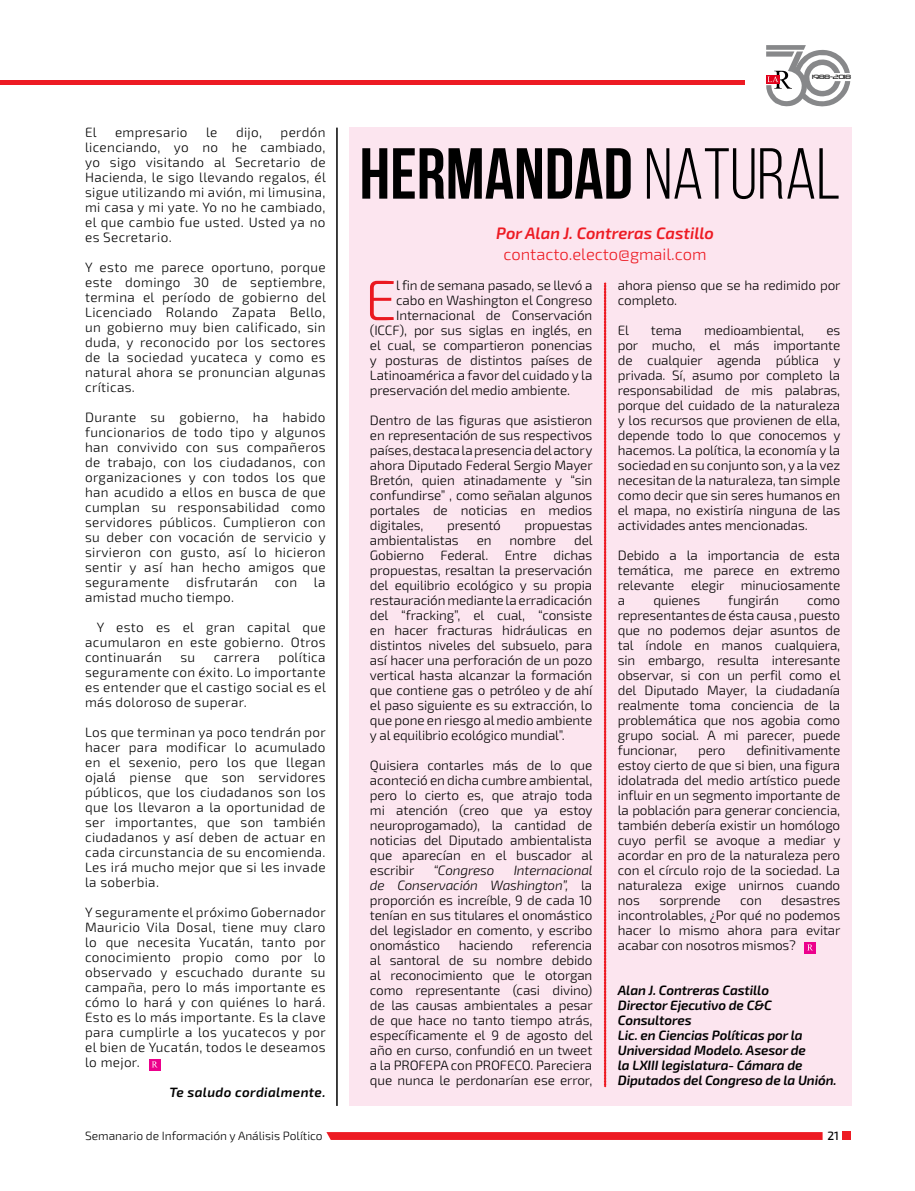
<style>
.page{position:relative;width:915px;height:1191px;background:#fff}
.page>*{position:absolute;margin:0;border:0;box-sizing:border-box;transform-origin:0 0}
.t1{font:72px "Bebas Neue";color:#000}
.t2{font:300 57px "Exo 2";color:#ed1b23}
.t3{font:italic 600 16.5px "Exo 2";color:#ed1b23}
.t4{font:300 16.5px "Exo 2";color:#ed1b23}
.t5{font:300 13.5px/15px "Exo 2";letter-spacing:-.01em;color:#000;text-align:justify}
.t6{font:italic 600 13.5px/15px "Exo 2";letter-spacing:-.01em;color:#000}
.t7{font:italic 600 13.5px "Exo 2";letter-spacing:.025em;color:#000}
.t8{font:300 13.5px "Exo 2";letter-spacing:.025em;color:#000}
.t9{font:italic 300 13.5px "Exo 2";letter-spacing:-.01em;color:#000}
.t10{font:300 12px "Exo 2";color:#000}
.t11{font:500 12px "Exo 2";color:#000}
.t12{font:5.85px "Neuropol";color:#000}
.s1{font-style:inherit}
.s2{font-style:italic}
</style>
<div class="page">
<svg style="left:766px;top:45px;width:84px;height:62px"></svg>
<div style="left:0;top:80px;width:744px;height:5px;background:#ed1b23"></div>
<div style="left:842px;top:1131px;width:8px;height:9px;background:#ed1b23"></div>
<svg style="left:326px;top:1132px;width:496px;height:8px;background:#ed1f27"></svg>
<hr style="left:336px;top:128px;width:1px;height:978px;background:#000">
<div style="left:349px;top:128px;width:501px;height:978px;background:#fce5ef"></div>
<div style="left:804px;top:942px;width:11px;height:11px;background:#ec008c"></div>
<svg style="left:807px;top:944px;width:5px;height:6px"></svg>
<svg style="left:604px;top:283px;width:1px;height:803px"></svg>
<div style="left:149px;top:1059px;width:11px;height:11px;background:#ec008c"></div>
<svg style="left:152px;top:1061px;width:5px;height:6px"></svg>
<p class="t5" style="left:85px;top:125px;width:242px;text-indent:195px">perdón licenciando, yo no he cambiado, yo sigo visitando al Secretario de Hacienda, le sigo llevando regalos, él sigue utilizando mi avión, mi limusina, mi casa y mi yate. Yo no he cambiado, el que cambio fue usted. Usted ya no es Secretario.</p>
<p class="t5" style="left:85px;top:260px;width:242px">Y esto me parece oportuno, porque este domingo 30 de septiembre, termina el período de gobierno del Licenciado Rolando Zapata Bello, un gobierno muy bien calificado, sin duda, y reconocido por los sectores de la sociedad yucateca y como es natural ahora se pronuncian algunas críticas.</p>
<p class="t5" style="left:85px;top:410px;width:242px">Durante su gobierno, ha habido funcionarios de todo tipo y algunos han convivido con sus compañeros de trabajo, con los ciudadanos, con organizaciones y con todos los que han acudido a ellos en busca de que cumplan su responsabilidad como servidores públicos. Cumplieron con su deber con vocación de servicio y sirvieron con gusto, así lo hicieron sentir y así han hecho amigos que seguramente disfrutarán con la amistad mucho tiempo.</p>
<p class="t5" style="left:85px;top:620px;width:242px;text-indent:12px">Y esto es el gran capital que acumularon en este gobierno. Otros continuarán</p>
<p class="t5" style="left:85px;top:125px;width:13px">El</p>
<p class="t8" style="left:115px;top:124px;width:74px">empresario</p>
<p class="t5" style="left:206px;top:125px;width:13px">le</p>
<p class="t5" style="left:236px;top:125px;width:28px">dijo,</p>
<p class="t5" style="left:85px;top:650px;width:242px;text-indent:193px">política seguramente con éxito. Lo importante es entender que el castigo social es el más doloroso de superar.</p>
<p class="t5" style="left:85px;top:725px;width:242px">Los que terminan ya poco tendrán por hacer para modificar lo acumulado en el sexenio, pero los que llegan ojalá piense que son servidores públicos, que los ciudadanos son los que los llevaron a la oportunidad de ser importantes, que son también ciudadanos y así deben de actuar en cada circunstancia de su encomienda.<br>Les irá mucho mejor que si les invade la soberbia.</p>
<p class="t5" style="left:85px;top:905px;width:242px">Y seguramente el próximo Gobernador Mauricio Vila Dosal, tiene muy claro lo que necesita Yucatán, tanto por conocimiento propio como por lo observado y escuchado durante su campaña, pero lo más importante es cómo lo hará y con quiénes lo hará.<br>Esto es lo más importante. Es la clave para cumplirle a los yucatecos y por el bien de Yucatán, todos le deseamos lo mejor.</p>
<p class="t7" style="left:169px;top:1084px;width:157px">Te saludo cordialmente.</p>
<p class="t5" style="left:180px;top:650px;width:16px">su</p>
<p class="t8" style="left:214px;top:649px;width:48px">carrera</p>
<p class="t12" style="left:811px;top:73px;width:40px">1988-2018</p>
<h1 class="t1" style="left:359px;top:134px;width:482px">HERMANDAD <span class="s1">NATURAL</span></h1>
<p class="t3" style="left:496px;top:223px;width:219px">Por Alan J. Contreras Castillo</p>
<p class="t4" style="left:503px;top:245px;width:204px">contacto.electo@gmail.com</p>
<h2 class="t2" style="left:365px;top:267px;width:33px">E</h2>
<p class="t5" style="left:396px;top:278px;width:197px">l fin de semana pasado, se llevó a</p>
<p class="t5" style="left:396px;top:293px;width:197px">cabo en Washington el Congreso</p>
<p class="t5" style="left:396px;top:308px;width:197px">Internacional de Conservación</p>
<p class="t5" style="left:370px;top:323px;width:224px">(ICCF), por sus siglas en inglés, en</p>
<p class="t5" style="left:370px;top:338px;width:224px">el cual, se compartieron ponencias</p>
<p class="t5" style="left:370px;top:353px;width:224px">y posturas de distintos países de</p>
<p class="t5" style="left:370px;top:368px;width:224px">Latinoamérica a favor del cuidado y la</p>
<p class="t5" style="left:370px;top:383px;width:202px">preservación del medio ambiente.</p>
<p class="t5" style="left:370px;top:413px;width:224px">Dentro de las figuras que asistieron en representación de sus respectivos países, destaca la presencia del actor y ahora Diputado Federal Sergio Mayer Bretón, quien atinadamente y “sin confundirse” , como señalan algunos portales de noticias en medios digitales,</p>
<p class="t5" style="left:447px;top:518px;width:55px">presentó</p>
<p class="t5" style="left:524px;top:518px;width:69px">propuestas</p>
<p class="t5" style="left:370px;top:533px;width:90px">ambientalistas</p>
<p class="t5" style="left:476px;top:533px;width:16px">en</p>
<p class="t5" style="left:509px;top:533px;width:48px">nombre</p>
<p class="t5" style="left:370px;top:533px;width:224px;text-indent:204px">del Gobierno Federal. Entre dichas propuestas, resaltan la preservación del equilibrio ecológico y su propia restauración mediante la erradicación del “fracking”, el cual, “consiste en hacer fracturas hidráulicas en distintos niveles del subsuelo, para así hacer una perforación de un pozo vertical hasta alcanzar la formación que contiene gas o petróleo y de ahí el paso siguiente es su extracción, lo que pone en riesgo al medio ambiente y al equilibrio ecológico mundial”.</p>
<p class="t5" style="left:370px;top:758px;width:224px">Quisiera contarles más de lo que aconteció en dicha cumbre ambiental, pero lo cierto es, que atrajo toda mi atención (creo que ya estoy neuroprogamado), la cantidad de noticias del Diputado ambientalista que aparecían en el buscador al escribir</p>
<p class="t9" style="left:433px;top:862px;width:62px">“Congreso</p>
<p class="t5" style="left:370px;top:863px;width:224px;text-indent:144px"><span class="s2">Internacional de Conservación Washington”,</span> la proporción es increíble, 9 de cada 10 tenían en sus titulares el onomástico del legislador en comento, y escribo onomástico</p>
<p class="t5" style="left:370px;top:938px;width:224px;text-indent:162px">referencia al santoral de su nombre debido al reconocimiento que le otorgan como representante (casi divino) de las causas ambientales a pesar de que hace no tanto tiempo atrás, específicamente el 9 de agosto del año en curso, confundió en un tweet a la PROFEPA con PROFECO. Pareciera que nunca le perdonarían ese error,</p>
<p class="t5" style="left:458px;top:938px;width:56px">haciendo</p>
<p class="t5" style="left:617px;top:278px;width:224px">ahora pienso que se ha redimido por completo.</p>
<p class="t5" style="left:617px;top:323px;width:13px">El</p>
<p class="t5" style="left:650px;top:323px;width:32px">tema</p>
<p class="t5" style="left:703px;top:323px;width:101px">medioambiental,</p>
<p class="t5" style="left:617px;top:323px;width:224px;text-indent:208px">es por mucho, el más importante de cualquier agenda pública y privada. Sí, asumo por completo la responsabilidad de mis palabras, porque del cuidado de la naturaleza y los recursos que provienen de ella, depende todo lo que conocemos y hacemos. La política, la economía y la sociedad en su conjunto son, y a la vez necesitan de la naturaleza, tan simple como decir que sin seres humanos en el mapa, no existiría ninguna de las actividades antes mencionadas.</p>
<p class="t5" style="left:617px;top:548px;width:224px">Debido a la importancia de esta temática, me parece en extremo relevante elegir minuciosamente a</p>
<p class="t5" style="left:653px;top:593px;width:48px">quienes</p>
<p class="t5" style="left:728px;top:593px;width:52px">fungirán</p>
<p class="t5" style="left:617px;top:593px;width:224px;text-indent:189px">como representantes de ésta causa , puesto que no podemos dejar asuntos de tal índole en manos cualquiera, sin embargo, resulta interesante observar, si con un perfil como el del Diputado Mayer, la ciudadanía realmente toma conciencia de la problemática que nos agobia como grupo social. A mi parecer, puede funcionar,</p>
<p class="t5" style="left:617px;top:743px;width:224px;text-indent:128px">definitivamente estoy cierto de que si bien, una figura idolatrada del medio artístico puede influir en un segmento importante de la población para generar conciencia, también debería existir un homólogo cuyo perfil se avoque a mediar y acordar en pro de la naturaleza pero con el círculo rojo de la sociedad. La naturaleza exige unirnos cuando nos</p>
<p class="t5" style="left:698px;top:743px;width:29px">pero</p>
<p class="t5" style="left:617px;top:893px;width:224px;text-indent:163px">desastres incontrolables, ¿Por qué no podemos hacer lo mismo ahora para evitar acabar con nosotros mismos?</p>
<p class="t6" style="left:617px;top:983px;width:220px">Alan J. Contreras Castillo<br>Director Ejecutivo de C&amp;C<br>Consultores<br>Lic. en Ciencias Políticas por la<br>Universidad Modelo. Asesor de<br>la LXIII legislatura- Cámara de<br>Diputados del Congreso de la Unión.</p>
<p class="t5" style="left:659px;top:893px;width:63px">sorprende</p>
<p class="t5" style="left:740px;top:893px;width:23px">con</p>
<p class="t10" style="left:85px;top:1128px;width:239px">Semanario de Información y Análisis Político</p>
<p class="t11" style="left:827px;top:1128px;width:13px">21</p>
</div>
